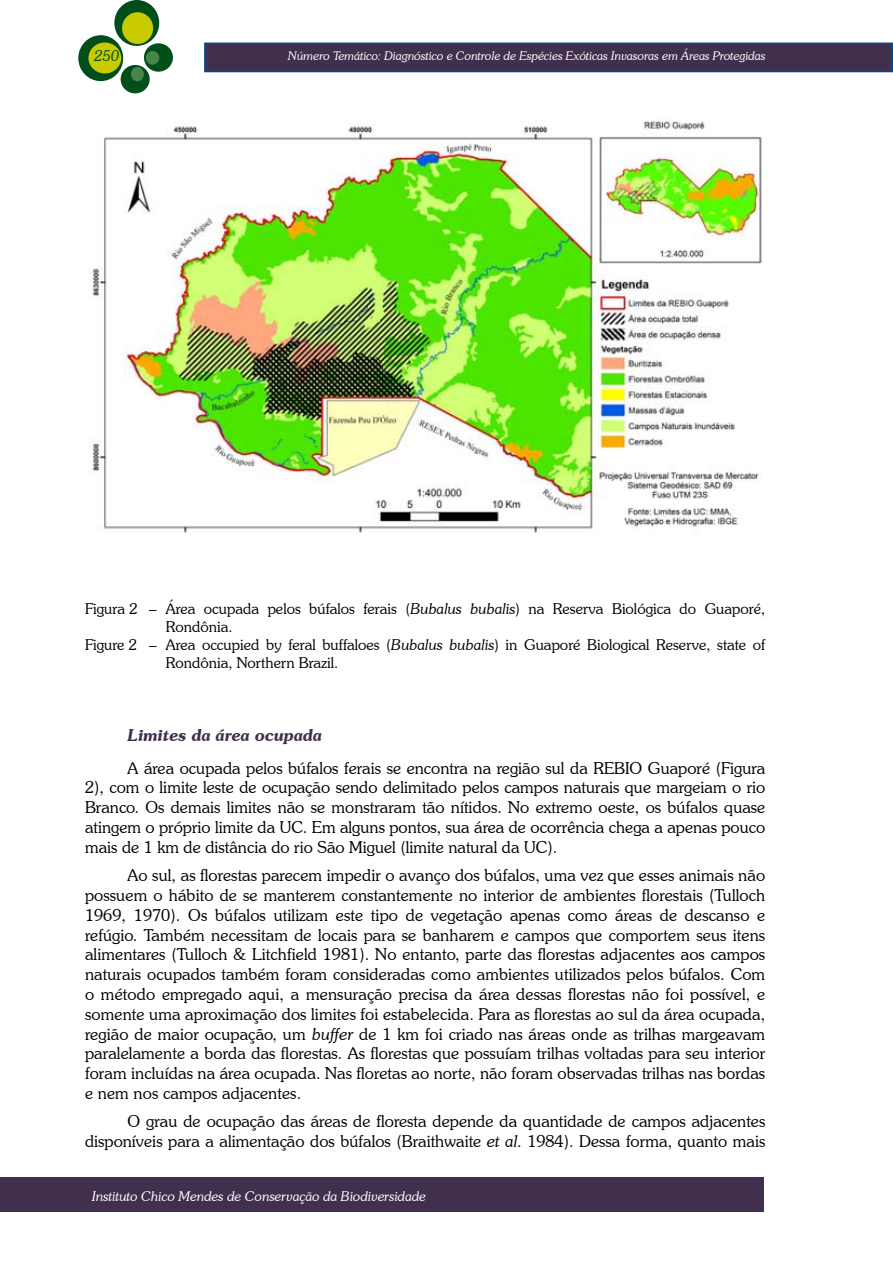
<style>
.page{position:relative;width:893px;height:1263px;background:#fff}
.page>*{position:absolute;margin:0;border:0;box-sizing:border-box;transform-origin:0 0}
.t1{font:300 16.5px/19.8px "Souvenir IT Cby BT";color:#000;text-align:justify}
.t2{font:italic 600 16.5px "Souvenir IT Cby BT";color:#412f4e}
.t3{font:300 15px "Souvenir IT Cby BT";color:#000}
.t4{font:italic 300 15px "Souvenir IT Cby BT";color:#004e1a}
.t5{font:italic 300 13.5px "Souvenir IT Cby BT";color:#fff}
.t6{font:italic 300 12px "Souvenir IT Cby BT";color:#fff}
.s1{font-style:italic}
</style>
<div class="page">
<div style="left:205px;top:43px;width:687px;height:29px;background:#412f4e"></div>
<div style="left:204px;top:43px;width:689px;height:29px;border:2px solid #004b93"></div>
<div style="left:114px;top:0;width:45px;height:46px;background:#004e1a;border-radius:50%"></div>
<div style="left:78px;top:35px;width:45px;height:46px;background:#004e1a;border-radius:50%"></div>
<div style="left:144px;top:43px;width:29px;height:29px;background:#004e1a;border-radius:50%"></div>
<div style="left:121px;top:65px;width:29px;height:28px;background:#004e1a;border-radius:50%"></div>
<div style="left:122px;top:12px;width:31px;height:32px;background:#c8cb00;border-radius:50%"></div>
<div style="left:88px;top:42px;width:33px;height:31px;background:#c8cb00;border-radius:50%"></div>
<div style="left:146px;top:51px;width:13px;height:14px;background:#47864a;border-radius:50%"></div>
<div style="left:131px;top:67px;width:13px;height:14px;background:#47864a;border-radius:50%"></div>
<div style="left:0;top:1178px;width:764px;height:34px;background:#412f4e"></div>
<img style="left:88px;top:119px;width:674px;height:414px">
<p class="t4" style="left:95px;top:46px;width:26px">250</p>
<p class="t6" style="left:288px;top:49px;width:479px">Número Temático: Diagnóstico e Controle de Espécies Exóticas Invasoras em Áreas Protegidas</p>
<p class="t3" style="left:85px;top:599px;width:682px">Figura 2 – Área ocupada pelos búfalos ferais (<span class="s1">Bubalus bubalis</span>) na Reserva Biológica do Guaporé,</p>
<p class="t3" style="left:166px;top:617px;width:68px">Rondônia.</p>
<p class="t3" style="left:85px;top:635px;width:682px">Figure 2 – Area occupied by feral buffaloes (<span class="s1">Bubalus bubalis</span>) in Guaporé Biological Reserve, state of</p>
<p class="t3" style="left:166px;top:653px;width:174px">Rondônia, Northern Brazil.</p>
<p class="t2" style="left:128px;top:725px;width:196px">Limites da área ocupada</p>
<p class="t1" style="left:85px;top:758px;width:682px;text-indent:43px">A área ocupada pelos búfalos ferais se encontra na região sul da REBIO Guaporé (Figura 2), com o limite leste de ocupação sendo delimitado pelos campos naturais que margeiam o rio Branco. Os demais limites não se monstraram tão nítidos. No extremo oeste, os búfalos quase atingem o próprio limite da UC. Em alguns pontos, sua área de ocorrência chega a apenas pouco mais de 1 km de distância do rio São Miguel (limite natural da UC).</p>
<p class="t1" style="left:85px;top:865px;width:682px;text-indent:43px">Ao sul, as florestas parecem impedir o avanço dos búfalos, uma vez que esses animais não possuem o hábito de se manterem constantemente no interior de ambientes florestais (Tulloch 1969, 1970). Os búfalos utilizam este tipo de vegetação apenas como áreas de descanso e refúgio. Também necessitam de locais para se banharem e campos que comportem seus itens alimentares (Tulloch &amp; Litchfield 1981). No entanto, parte das florestas adjacentes aos campos naturais ocupados também foram consideradas como ambientes utilizados pelos búfalos. Com o método empregado aqui, a mensuração precisa da área dessas florestas não foi possível, e somente uma aproximação dos limites foi estabelecida. Para as florestas ao sul da área ocupada, região de maior ocupação, um <span class="s1">buffer</span> de 1 km foi criado nas áreas onde as trilhas margeavam paralelamente a borda das florestas. As florestas que possuíam trilhas voltadas para seu interior foram incluídas na área ocupada. Nas floretas ao norte, não foram observadas trilhas nas bordas e nem nos campos adjacentes.</p>
<p class="t1" style="left:85px;top:1111px;width:682px;text-align:right">O grau de ocupação das áreas de floresta depende da quantidade de campos adjacentes disponíveis para a alimentação dos búfalos (Braithwaite <span class="s1">et al</span>. 1984). Dessa forma, quanto mais</p>
<p class="t5" style="left:92px;top:1188px;width:335px">Instituto Chico Mendes de Conservação da Biodiversidade</p>
</div>
